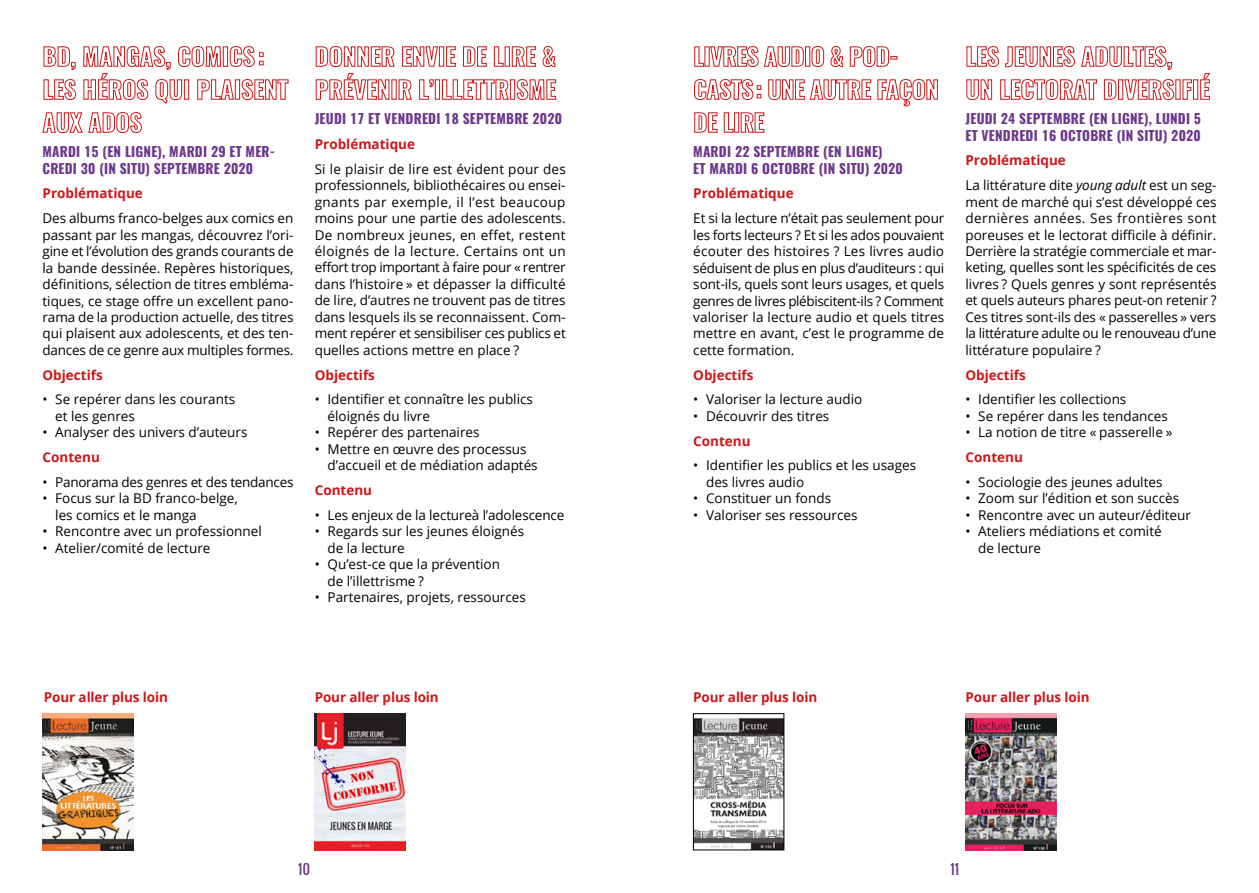
<style>
.page{position:relative;width:1259px;height:893px;background:#fff}
.page>*{position:absolute;margin:0;border:0;box-sizing:border-box;transform-origin:0 0}
.t1{font:13.5px/16.5px "Open Sans";color:#000}
.t2{font:700 13.5px/16.5px "Oswald";letter-spacing:.015em;color:#6c388d}
.t3{font:700 13.5px "Open Sans";color:#cd1719}
.t4{font:13.5px "Open Sans";letter-spacing:-.02em;color:#000}
.t5{font:13.5px "Oswald";color:#6c388d}
.s1{font-weight:700;color:#cd1719}
.s2{font-style:italic}
</style>
<div class="page">
<img style="left:43px;top:714px;width:90px;height:136px">
<svg style="left:43px;top:46px;width:33px;height:24px"></svg>
<svg style="left:43px;top:79px;width:33px;height:21px"></svg>
<svg style="left:83px;top:46px;width:206px;height:58px"></svg>
<svg style="left:42px;top:112px;width:100px;height:21px"></svg>
<svg style="left:315px;top:46px;width:80px;height:21px"></svg>
<svg style="left:402px;top:46px;width:36px;height:21px"></svg>
<div style="left:439px;top:46px;width:5px;height:21px;border:1px solid #cd1719"></div>
<svg style="left:446px;top:46px;width:10px;height:21px"></svg>
<svg style="left:463px;top:46px;width:24px;height:21px"></svg>
<svg style="left:494px;top:46px;width:10px;height:21px"></svg>
<div style="left:505px;top:46px;width:5px;height:21px;border:1px solid #cd1719"></div>
<svg style="left:511px;top:46px;width:25px;height:21px"></svg>
<svg style="left:542px;top:46px;width:13px;height:21px"></svg>
<svg style="left:315px;top:73px;width:75px;height:27px"></svg>
<svg style="left:398px;top:79px;width:14px;height:21px"></svg>
<svg style="left:419px;top:79px;width:15px;height:21px"></svg>
<div style="left:435px;top:79px;width:5px;height:21px;border:1px solid #cd1719"></div>
<svg style="left:442px;top:79px;width:67px;height:21px"></svg>
<div style="left:510px;top:79px;width:5px;height:21px;border:1px solid #cd1719"></div>
<svg style="left:516px;top:79px;width:40px;height:21px"></svg>
<img style="left:315px;top:714px;width:90px;height:136px">
<svg style="left:694px;top:46px;width:10px;height:21px"></svg>
<svg style="left:710px;top:46px;width:94px;height:21px"></svg>
<div style="left:805px;top:46px;width:5px;height:21px;border:1px solid #cd1719"></div>
<svg style="left:811px;top:46px;width:13px;height:21px"></svg>
<svg style="left:830px;top:46px;width:13px;height:21px"></svg>
<svg style="left:849px;top:46px;width:48px;height:21px"></svg>
<svg style="left:694px;top:79px;width:67px;height:21px"></svg>
<svg style="left:768px;top:79px;width:103px;height:21px"></svg>
<svg style="left:877px;top:79px;width:61px;height:28px"></svg>
<svg style="left:694px;top:112px;width:40px;height:21px"></svg>
<div style="left:734px;top:112px;width:5px;height:21px;border:1px solid #cd1719"></div>
<svg style="left:740px;top:112px;width:24px;height:21px"></svg>
<svg style="left:966px;top:46px;width:33px;height:21px"></svg>
<svg style="left:1005px;top:46px;width:70px;height:22px"></svg>
<svg style="left:1081px;top:46px;width:91px;height:24px"></svg>
<svg style="left:966px;top:79px;width:26px;height:21px"></svg>
<svg style="left:1000px;top:79px;width:97px;height:21px"></svg>
<svg style="left:1103px;top:79px;width:13px;height:21px"></svg>
<div style="left:1118px;top:79px;width:5px;height:21px;border:1px solid #cd1719"></div>
<svg style="left:1124px;top:79px;width:50px;height:21px"></svg>
<svg style="left:1182px;top:79px;width:10px;height:21px"></svg>
<div style="left:1193px;top:79px;width:5px;height:21px;border:1px solid #cd1719"></div>
<svg style="left:1200px;top:73px;width:10px;height:27px"></svg>
<img style="left:695px;top:717px;width:87px;height:131px">
<div style="left:693px;top:713px;width:91px;height:137px;border:1px solid #000"></div>
<img style="left:965px;top:714px;width:91px;height:136px">
<p class="t2" style="left:43px;top:144px;width:234px">MARDI 15 (EN LIGNE), MARDI 29 ET MER-<br>CREDI 30 (IN SITU) SEPTEMBRE 2020</p>
<p class="t3" style="left:43px;top:184px;width:102px">Problématique</p>
<p class="t1" style="left:43px;top:209px;width:252px;text-align:justify">Des albums franco-belges aux comics en passant par les mangas, découvrez l’ori&shy;gine et l’évolution des grands courants de la bande dessinée. Repères historiques, définitions, sélection de titres embléma&shy;tiques, ce stage offre un excellent pano&shy;rama de la production actuelle, des titres qui plaisent aux adolescents, et des ten&shy;dances de ce genre aux multiples formes.</p>
<p class="t3" style="left:43px;top:365px;width:62px">Objectifs</p>
<p class="t1" style="left:55px;top:391px;width:181px;text-indent:-13px">• Se repérer dans les courants et les genres</p>
<p class="t1" style="left:43px;top:424px;width:206px">• Analyser des univers d’auteurs</p>
<p class="t3" style="left:43px;top:448px;width:59px">Contenu</p>
<p class="t4" style="left:43px;top:473px;width:252px">• Panorama des genres et des tendances</p>
<p class="t1" style="left:55px;top:490px;width:184px;text-indent:-13px">• Focus sur la BD franco-belge, les comics et le manga</p>
<p class="t1" style="left:43px;top:523px;width:221px">• Rencontre avec un professionnel</p>
<p class="t1" style="left:43px;top:539px;width:169px">• Atelier/comité de lecture</p>
<p class="t2" style="left:315px;top:111px;width:249px">JEUDI 17 ET VENDREDI 18 SEPTEMBRE 2020</p>
<p class="t3" style="left:315px;top:134px;width:102px">Problématique</p>
<p class="t1" style="left:315px;top:160px;width:252px;text-align:justify">Si le plaisir de lire est évident pour des professionnels, bibliothécaires ou ensei&shy;gnants par exemple, il l’est beaucoup moins pour une partie des adolescents.<br>De nombreux jeunes, en effet, restent éloignés de la lecture. Certains ont un effort trop important à faire pour « rentrer dans l’histoire » et dépasser la difficulté de lire, d’autres ne trouvent pas de titres dans lesquels ils se reconnaissent. Com&shy;ment repérer et sensibiliser ces publics et quelles actions mettre en place ?</p>
<p class="t3" style="left:315px;top:365px;width:62px">Objectifs</p>
<p class="t1" style="left:327px;top:391px;width:207px;text-indent:-13px">• Identifier et connaître les publics éloignés du livre</p>
<p class="t1" style="left:315px;top:424px;width:166px">• Repérer des partenaires</p>
<p class="t1" style="left:327px;top:440px;width:212px;text-indent:-13px">• Mettre en œuvre des processus d’accueil et de médiation adaptés</p>
<p class="t3" style="left:315px;top:481px;width:59px">Contenu</p>
<p class="t1" style="left:315px;top:506px;width:251px">• Les enjeux de la lectureà l’adolescence</p>
<p class="t1" style="left:327px;top:523px;width:198px;text-indent:-13px">• Regards sur les jeunes éloignés de la lecture</p>
<p class="t1" style="left:327px;top:556px;width:174px;text-indent:-13px">• Qu’est-ce que la prévention de l’illettrisme ?</p>
<p class="t1" style="left:315px;top:589px;width:213px">• Partenaires, projets, ressources</p>
<p class="t3" style="left:44px;top:687px;width:125px">Pour aller plus loin</p>
<p class="t3" style="left:315px;top:687px;width:125px">Pour aller plus loin</p>
<p class="t2" style="left:693px;top:144px;width:211px">MARDI 22 SEPTEMBRE (EN LIGNE)<br>ET MARDI 6 OCTOBRE (IN SITU) 2020</p>
<p class="t3" style="left:693px;top:184px;width:102px">Problématique</p>
<p class="t1" style="left:693px;top:209px;width:252px;text-align:justify">Et si la lecture n’était pas seulement pour les forts lecteurs ? Et si les ados pouvaient écouter des histoires ? Les livres audio séduisent de plus en plus d’auditeurs : qui sont-ils, quels sont leurs usages, et quels genres de livres plébiscitent-ils ? Comment valoriser la lecture audio et quels titres mettre en avant, c’est le programme de cette formation.</p>
<p class="t3" style="left:693px;top:365px;width:62px">Objectifs</p>
<p class="t1" style="left:693px;top:391px;width:170px">• Valoriser la lecture audio</p>
<p class="t1" style="left:693px;top:407px;width:138px">• Découvrir des titres</p>
<p class="t3" style="left:693px;top:431px;width:59px">Contenu</p>
<p class="t1" style="left:706px;top:457px;width:212px;text-indent:-13px">• Identifier les publics et les usages des livres audio</p>
<p class="t1" style="left:693px;top:490px;width:139px">• Constituer un fonds</p>
<p class="t1" style="left:693px;top:506px;width:166px">• Valoriser ses ressources</p>
<p class="t2" style="left:965px;top:111px;width:237px">JEUDI 24 SEPTEMBRE (EN LIGNE), LUNDI 5<br>ET VENDREDI 16 OCTOBRE (IN SITU) 2020</p>
<p class="t1" style="left:965px;top:148px;width:252px;line-height:24.8px"><span class="s1">Problématique<br></span>La littérature dite <span class="s2">young adult</span> est un seg-</p>
<p class="t1" style="left:965px;top:193px;width:252px;text-align:justify">ment de marché qui s’est développé ces dernières années. Ses frontières sont poreuses et le lectorat difficile à définir.<br>Derrière la stratégie commerciale et mar&shy;keting, quelles sont les spécificités de ces livres ? Quels genres y sont représentés et quels auteurs phares peut-on retenir ?<br>Ces titres sont-ils des « passerelles » vers la littérature adulte ou le renouveau d’une littérature populaire ?</p>
<p class="t3" style="left:965px;top:365px;width:62px">Objectifs</p>
<p class="t1" style="left:965px;top:391px;width:162px">• Identifier les collections</p>
<p class="t1" style="left:965px;top:407px;width:204px">• Se repérer dans les tendances</p>
<p class="t1" style="left:965px;top:424px;width:208px">• La notion de titre « passerelle »</p>
<p class="t3" style="left:965px;top:448px;width:59px">Contenu</p>
<p class="t1" style="left:965px;top:473px;width:198px">• Sociologie des jeunes adultes</p>
<p class="t1" style="left:965px;top:490px;width:215px">• Zoom sur l’édition et son succès</p>
<p class="t1" style="left:965px;top:506px;width:227px">• Rencontre avec un auteur/éditeur</p>
<p class="t1" style="left:978px;top:523px;width:185px;text-indent:-13px">• Ateliers médiations et comité de lecture</p>
<p class="t3" style="left:693px;top:687px;width:125px">Pour aller plus loin</p>
<p class="t3" style="left:965px;top:687px;width:125px">Pour aller plus loin</p>
<p class="t5" style="left:298px;top:859px;width:13px">10</p>
<p class="t5" style="left:950px;top:859px;width:10px">11</p>
</div>
